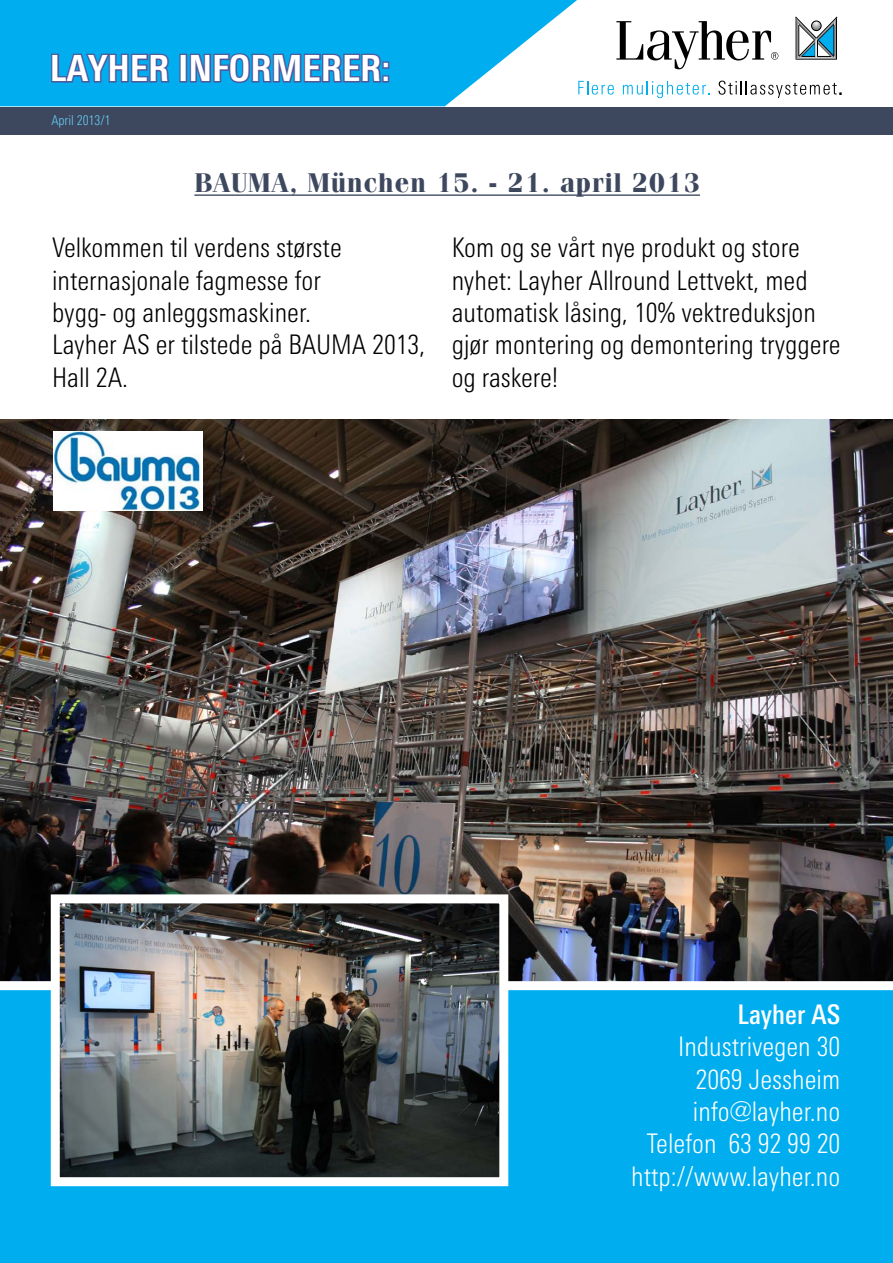
<style>
.page{position:relative;width:893px;height:1263px;background:#fff}
.page>*{position:absolute;margin:0;border:0;box-sizing:border-box;transform-origin:0 0}
.t1{font:700 condensed 36px "LT Univers";color:#fff;scale:1.04 1}
.t2{font:300 condensed 27px/32.4px "LT Univers";color:#000}
.t3{font:300 condensed 27px/32.4px "LT Univers";color:#fff;text-align:right}
.t4{font:700 27px "Fenice LT";letter-spacing:.03em;color:#3d475e}
.t5{font:500 condensed 27px "LT Univers";color:#fff}
.t6{font:300 condensed 13.5px "LT Univers";color:#66cef6}
</style>
<div class="page">
<svg style="left:0;top:0;width:577px;height:106px;fill:#00aeef"></svg>
<hr style="left:796px;top:59px;width:41px;height:1px;background:#000">
<svg style="left:795px;top:17px;width:39px;height:42px"></svg>
<hr style="left:798px;top:17px;width:1px;height:43px;background:#fff">
<hr style="left:797px;top:17px;width:1px;height:43px;background:#939598">
<hr style="left:796px;top:17px;width:1px;height:43px;background:#000">
<hr style="left:798px;top:25px;width:1px;height:31px;background:#000">
<hr style="left:834px;top:17px;width:1px;height:43px;background:#c7c8ca">
<hr style="left:835px;top:17px;width:1px;height:43px;background:#939598">
<hr style="left:836px;top:17px;width:1px;height:43px;background:#000">
<hr style="left:834px;top:25px;width:1px;height:31px;background:#000">
<svg style="left:616px;top:21px;width:162px;height:48px"></svg>
<svg style="left:578px;top:81px;width:36px;height:14px"></svg>
<svg style="left:623px;top:81px;width:86px;height:17px"></svg>
<svg style="left:718px;top:81px;width:123px;height:17px"></svg>
<div style="left:0;top:107px;width:893px;height:28px;background:#3d475e"></div>
<svg style="left:50px;top:47px;width:121px;height:60px;background:#1798d9"></svg>
<div style="left:179px;top:54px;width:8px;height:29px;border:3px solid #4d5a9d"></div>
<svg style="left:188px;top:35px;width:195px;height:72px;background:#1599da"></svg>
<div style="left:382px;top:62px;width:7px;height:7px;border:3px solid #4d5a9d"></div>
<div style="left:382px;top:75px;width:7px;height:8px;border:3px solid #4d5a9d"></div>
<hr style="left:194px;top:194px;width:506px;height:2px;background:#3d475e">
<img style="left:0;top:419px;width:893px;height:562px">
<img style="left:53px;top:431px;width:149px;height:79px">
<div style="left:0;top:981px;width:893px;height:282px;background:#00aeef"></div>
<img style="left:61px;top:904px;width:437px;height:272px">
<div style="left:51px;top:894px;width:457px;height:292px;border:9px solid #fff"></div>
<h1 class="t1" style="left:50px;top:47px;width:329px">LAYHER INFORMERER:</h1>
<p class="t6" style="left:51px;top:113px;width:61px">April 2013/1</p>
<p class="t4" style="left:194px;top:167px;width:507px">BAUMA, München 15. - 21. april 2013</p>
<p class="t2" style="left:52px;top:231px;width:375px">Velkommen til verdens største internasjonale fagmesse for<br>bygg- og anleggsmaskiner.<br>Layher AS er tilstede på BAUMA 2013,<br>Hall 2A.</p>
<p class="t2" style="left:452px;top:231px;width:390px">Kom og se vårt nye produkt og store nyhet: Layher Allround Lettvekt, med automatisk låsing, 10% vektreduksjon gjør montering og demontering tryggere og raskere!</p>
<p class="t5" style="left:738px;top:998px;width:104px">Layher AS</p>
<p class="t3" style="left:631px;top:1030px;width:211px">Industrivegen 30<br>2069 Jessheim info@layher.no<br>Telefon 63 92 99 20 http://www.layher.no</p>
</div>
